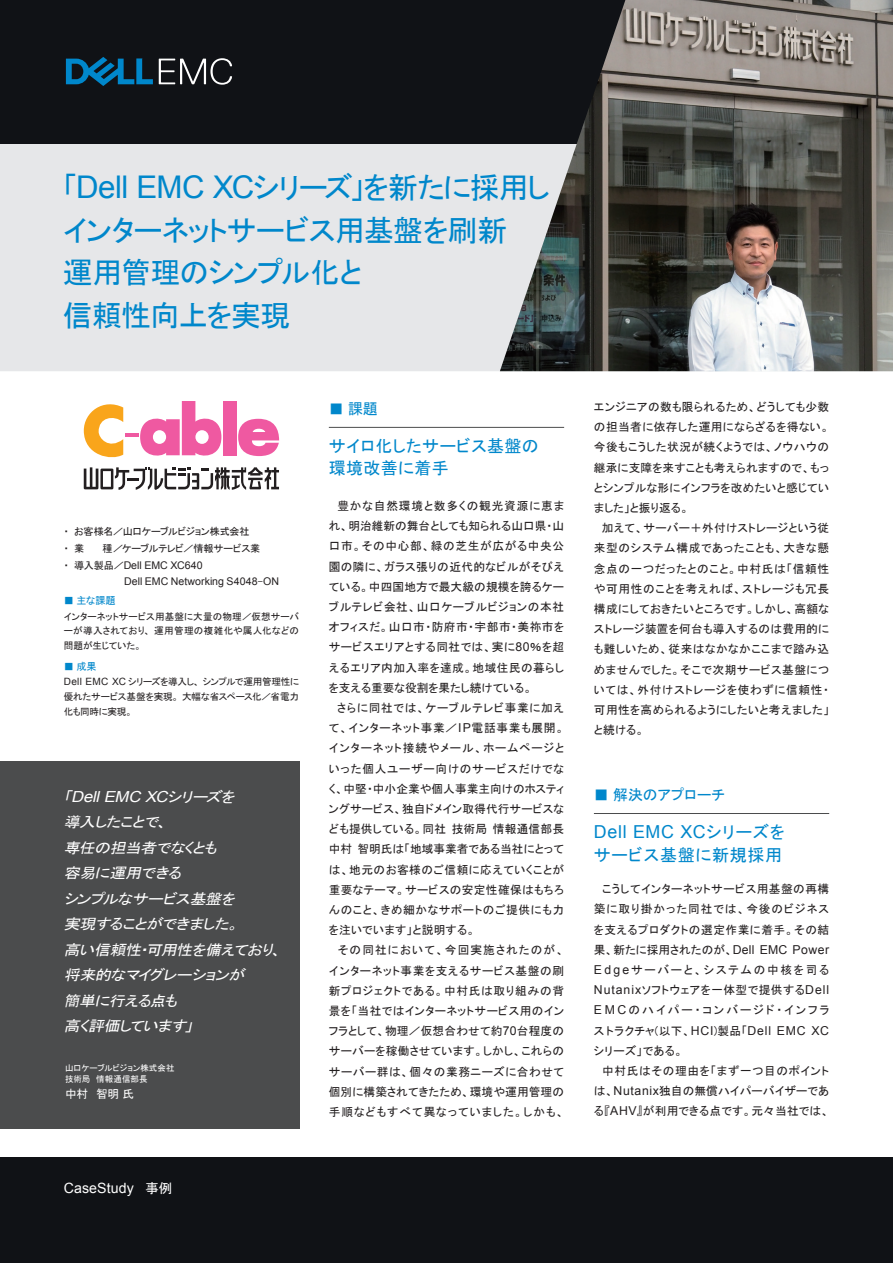
<style>
.page{position:relative;width:893px;height:1263px;background:#fff}
.page>*{position:absolute;margin:0;border:0;box-sizing:border-box;transform-origin:0 0}
.t1{font:29.7px "MS P Gothic";letter-spacing:-.025em;color:#0087cb}
.t2{font:29.7px "MS P Gothic";letter-spacing:-.05em;color:#0087cb}
.本文{font:17.85px "Arial";letter-spacing:.04em;color:#0087cb}
.本文-2{font:16.95px "MS P Gothic";letter-spacing:.02em;color:#0087cb}
.本文-3{font:16.95px "MS P Gothic";letter-spacing:.04em;color:#0087cb}
.本文-4{font:italic 15.15px "Arial";color:#fff;scale:1.1 1}
.本文-5{font:14.85px "MS P Gothic";color:#0087cb}
.本文-6{font:italic 14.55px "MS P Gothic";color:#fff;scale:1.1 1}
.t3{font:14.1px "Arial";letter-spacing:.005em;color:#fff}
.t4{font:13.5px "MS P Gothic";color:#fff}
.本文-7{font:12.3px "Arial";color:#231f20}
.本文-8{font:11.7px/20.2px "MS P Gothic";letter-spacing:.035em;color:#231f20;text-align:justify}
.本文-9{font:11.7px/20.2px "MS P Gothic";letter-spacing:.06em;color:#231f20;text-align:right}
.本文-10{font:11.7px "MS P Gothic";color:#fff}
.さらに小タイトル{font:10.65px "Arial";color:#231f20}
.さらに小タイトル-2{font:10.05px "MS P Gothic";letter-spacing:-.02em;color:#231f20}
.さらに小タイトル-3{font:10.05px "MS P Gothic";letter-spacing:-.005em;color:#0087cb}
.さらに小タイトル-4{font:9.6px/14.9px "MS P Gothic";letter-spacing:-.005em;color:#231f20;text-align:justify}
.本文-11{font:8.55px "MS P Gothic";color:#fff}
.s1{font-family:"Arial";font-size:31.2px}
.s2{font-family:"MS P Gothic";font-size:10.05px}
.s3{font-family:"Arial";font-size:10.05px}
.s4{font-family:"MS P Gothic";font-size:14.55px}
.s5{font-family:"Arial";font-size:12.3px}
.s6{font-family:"MS P Gothic";font-size:16.95px}
</style>
<div class="page">
<div style="left:0;top:1158px;width:893px;height:105px;background:#101216"></div>
<div style="left:0;top:144px;width:500px;height:227px;background:#e6e7e9"></div>
<div style="left:0;top:0;width:893px;height:144px;background:#101216"></div>
<div style="left:0;top:761px;width:299px;height:368px;background:#4b4c4d"></div>
<svg style="left:159px;top:58px;width:73px;height:27px"></svg>
<svg style="left:66px;top:57px;width:87px;height:29px"></svg>
<hr style="left:329px;top:427px;width:235px;height:1px;background:#4b4c4d">
<svg style="left:84px;top:467px;width:195px;height:23px"></svg>
<svg style="left:84px;top:404px;width:39px;height:54px"></svg>
<hr style="left:125px;top:433px;width:13px;height:4px;background:#ef59a1">
<div style="left:223px;top:401px;width:14px;height:54px;background:#ef59a1"></div>
<svg style="left:140px;top:401px;width:81px;height:55px"></svg>
<svg style="left:238px;top:419px;width:41px;height:37px"></svg>
<hr style="left:594px;top:813px;width:235px;height:1px;background:#4b4c4d">
<img style="left:500px;top:0;width:393px;height:371px">
<p class="t2" style="left:63px;top:173px;width:489px">「<span class="s1">Dell EMC XC</span>シリーズ」を新たに採用し</p>
<p class="t1" style="left:63px;top:215px;width:446px">インターネットサービス用基盤を刷新</p>
<p class="t1" style="left:63px;top:258px;width:301px">運用管理のシンプル化と</p>
<p class="t1" style="left:63px;top:300px;width:229px">信頼性向上を実現</p>
<p class="さらに小タイトル-2" style="left:74px;top:526px;width:177px">お客様名／山口ケーブルビジョン株式会社</p>
<p class="さらに小タイトル-2" style="left:64px;top:526px;width:7px">・</p>
<p class="さらに小タイトル-2" style="left:74px;top:543px;width:188px">業　　種／ケーブルテレビ／情報サービス業</p>
<p class="さらに小タイトル-2" style="left:64px;top:543px;width:7px">・</p>
<p class="さらに小タイトル" style="left:74px;top:558px;width:130px"><span class="s2">導入製品／</span>Dell EMC XC640</p>
<p class="さらに小タイトル-2" style="left:64px;top:560px;width:7px">・</p>
<p class="さらに小タイトル" style="left:124px;top:574px;width:156px">Dell EMC Networking S4048<span class="s2">-</span>ON</p>
<p class="さらに小タイトル-3" style="left:64px;top:595px;width:53px">■ 主な課題</p>
<p class="さらに小タイトル-4" style="left:64px;top:609px;width:237px">インターネットサービス用基盤に大量の物理／仮想サーバーが導入されており、運用管理の複雑化や属人化などの問題が生じていた。</p>
<p class="さらに小タイトル-3" style="left:64px;top:661px;width:34px">■ 成果</p>
<p class="さらに小タイトル-4" style="left:64px;top:674px;width:237px"><span class="s3">Dell EMC XC</span> シリーズを導入し、シンプルで運用管理性に優れたサービス基盤を実現。大幅な省スペース化／省電力化も同時に実現。</p>
<p class="本文-4" style="left:71px;top:786px;width:153px">Dell EMC XC<span class="s4">シリーズを</span></p>
<p class="本文-6" style="left:64px;top:789px;width:12px">「</p>
<p class="本文-6" style="left:64px;top:815px;width:90px">導入したことで</p>
<p class="本文-6" style="left:64px;top:840px;width:143px">専任の担当者でなくとも</p>
<p class="本文-6" style="left:64px;top:866px;width:111px">容易に運用できる</p>
<p class="本文-6" style="left:64px;top:891px;width:160px">シンプルなサービス基盤を</p>
<p class="本文-6" style="left:228px;top:917px;width:14px">。</p>
<p class="本文-6" style="left:157px;top:815px;width:14px">、</p>
<p class="本文-6" style="left:64px;top:917px;width:154px">実現することができました</p>
<p class="本文-6" style="left:64px;top:942px;width:194px">高い信頼性可用性を備えており</p>
<p class="本文-6" style="left:140px;top:942px;width:12px">・</p>
<p class="本文-6" style="left:64px;top:968px;width:168px">将来的なマイグレーションが</p>
<p class="本文-6" style="left:64px;top:993px;width:107px">簡単に行える点も</p>
<p class="本文-6" style="left:184px;top:1019px;width:12px">「</p>
<p class="本文-6" style="left:271px;top:942px;width:14px">、</p>
<p class="本文-6" style="left:64px;top:1019px;width:116px">高く評価しています</p>
<p class="本文-11" style="left:65px;top:1063px;width:111px">山口ケーブルビジョン株式会社</p>
<p class="本文-11" style="left:65px;top:1075px;width:84px">技術局　情報通信部長</p>
<p class="本文-10" style="left:65px;top:1088px;width:71px">中村　智明氏</p>
<p class="t3" style="left:64px;top:1179px;width:72px">CaseStudy</p>
<p class="t4" style="left:146px;top:1181px;width:28px">事例</p>
<p class="本文-5" style="left:329px;top:401px;width:50px">■ 課題</p>
<p class="本文-2" style="left:329px;top:437px;width:211px">サイロ化したサービス基盤の</p>
<p class="本文-2" style="left:329px;top:459px;width:122px">環境改善に着手</p>
<p class="本文-8" style="left:329px;top:496px;width:237px">　豊かな自然環境と数多くの観光資源に恵まれ、明治維新の舞台としても知られる山口県山・口市。その中心部、緑の芝生が広がる中央公園の隣に、ガラス張りの近代的なビルがそびえている。中四国地方で最大級の規模を誇るケーブルテレビ会社、山口ケーブルビジョンの本社オフィスだ。山口市・防府市・宇部市・美祢市をサービスエリアとする同社では、実に<span class="s5">80</span>％を超えるエリア内加入率を達成。地域住民の暮らしを支える重要な役割を果たし続けている。</p>
<p class="本文-9" style="left:329px;top:697px;width:237px">　さらに同社では、ケーブルテレビ事業に加えて、インターネット事業／<span class="s5">IP</span>電話事業も展開。インターネット接続やメール、ホームページといった個人ユーザー向けのサービスだけでな、く 中堅・中小企業や個人事業主向けのホスティングサービス、独自ドメイン取得代行サービスな情報通信部長</p>
<p class="本文-8" style="left:329px;top:819px;width:237px;text-align:left">ども提供している。同社<br>中村智明氏は「地域事業者である当社にとっては、地元のお客様のご信頼に応えていくことが重要なテーマ。サービスの安定性確保はもちろんのこと、きめ細かなサポートのご提供にも力を注いでいます」と説明する。</p>
<p class="本文-8" style="left:329px;top:940px;width:237px">　その同社において、今回実施されたのが、インターネット事業を支えるサービス基盤の刷新プロジェクトである。中村氏は取り組みの背景を「当社ではインターネットサービス用のインフラとして、物理／仮想合わせて約<span class="s5">70</span>台程度のサーバーを稼働させています。しかし、これらのサーバー群は、個々の業務ニーズに合わせて個別に構築されてきたため、環境や運用管理の手順などもすべて異なっていました。しかも、</p>
<p class="本文-8" style="left:452px;top:819px;width:37px">技術局</p>
<p class="本文-8" style="left:594px;top:397px;width:237px">エンジニアの数も限られるため、どうしても少数の担当者に依存した運用にならざるを得ない。今後もこうした状況が続くようでは、ノウハウの継承に支障を来すことも考えられますので、もっとシンプルな形にインフラを改めたいと感じていました」と振り返る。</p>
<p class="本文-8" style="left:594px;top:518px;width:237px">　加えて、サーバー＋外付けストレージという従来型のシステム構成であったことも、大きな懸念点の一つだったとのこと。中村氏は「信頼性や可用性のことを考えれば、ストレージも冗長構成にしておきたいところです。しかし、高額なストレージ装置を何台も導入するのは費用的にも難しいため、従来はなかなかここまで踏み込めませんでした。そこで次期サービス基盤については、外付けストレージを使わずに信頼性・可用性を高められるようにしたいと考えました「と続ける。</p>
<p class="本文-5" style="left:594px;top:787px;width:133px">■ 解決のアプローチ</p>
<p class="本文" style="left:594px;top:820px;width:192px">Dell EMC XC<span class="s6">シリーズを</span></p>
<p class="本文-3" style="left:594px;top:846px;width:190px">サービス基盤に新規採用</p>
<p class="本文-8" style="left:594px;top:879px;width:237px;text-indent:8px">こうしてインターネットサービス用基盤の再構築に取り掛かった同社では、今後のビジネスを支えるプロダクトの選定作業に着手。その結果、新たに採用されたのが、<span class="s5">Dell EMC Power Edge</span>サーバーと、システムの中核を司る<span class="s5">Nutanix</span>ソフトウェアを一体型で提供する<span class="s5">Dell EMC</span>のハイパー・コンバージド・インフラ</p>
<p class="本文-7" style="left:811px;top:1022px;width:19px">XC</p>
<p class="本文-8" style="left:594px;top:1020px;width:179px">ストラクチャ(以下、<span class="s5">HCI</span>)製品「<span class="s5">Dell</span>シリーズ」である。</p>
<p class="本文-8" style="left:594px;top:1060px;width:237px">　中村氏はその理由を「まず一つ目のポイントは、<span class="s5">Nutanix</span>独自の無償ハイパーバイザーである『<span class="s5">AHV</span>』が利用できる点です。元々当社では、</p>
<p class="本文-7" style="left:777px;top:1022px;width:30px">EMC</p>
</div>
